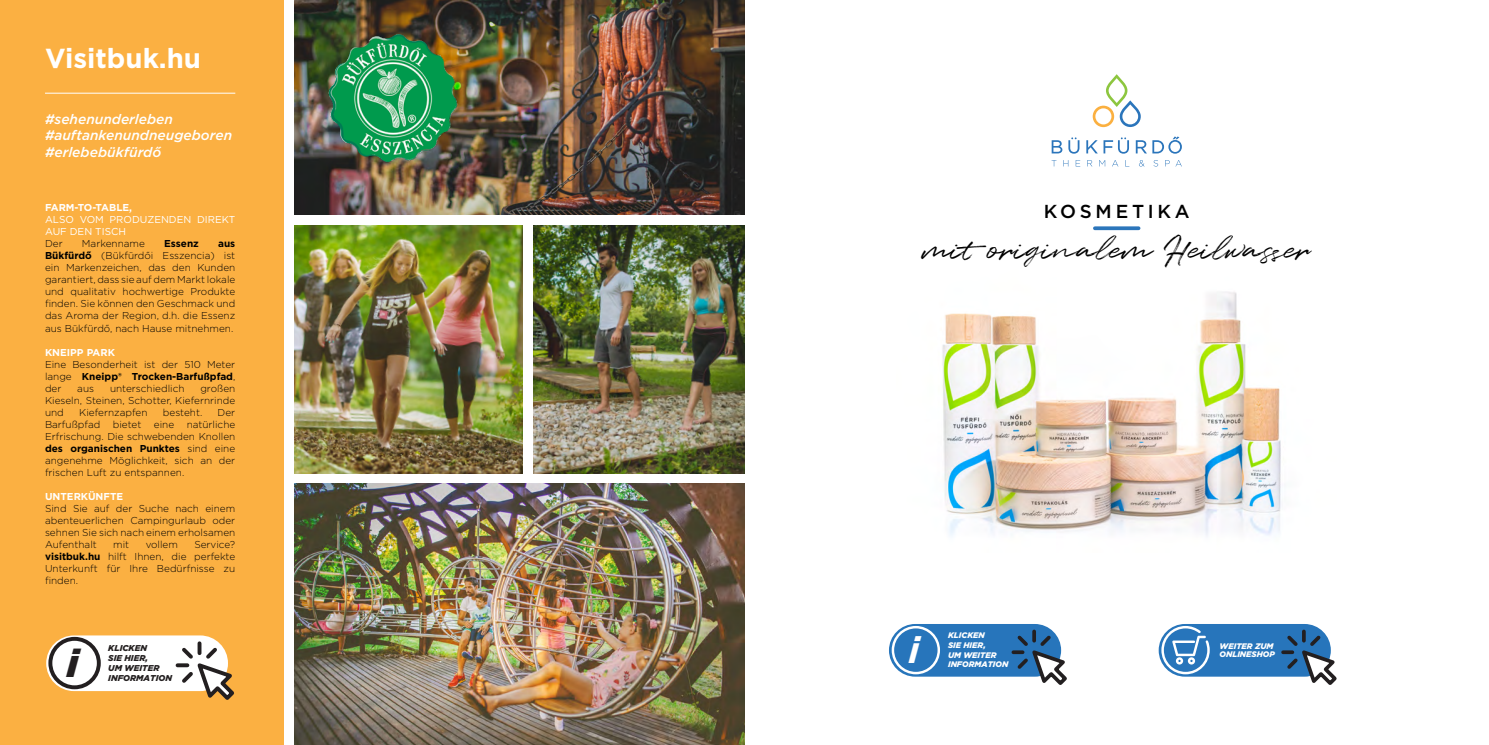
<style>
.page{position:relative;width:1489px;height:745px;background:#fff}
.page>*{position:absolute;margin:0;border:0;box-sizing:border-box;transform-origin:0 0}
.t1{font:italic 900 38.88px "Gotham";color:#231f20}
.t2{font:italic 700 36.75px "Gotham";color:#fff}
.t3{font:33.75px "Quentin";color:#000}
.t4{font:700 27.5px "Gotham";color:#fff}
.t5{font:500 18.75px "Gotham";letter-spacing:.2em;color:#000}
.t6{font:italic 500 13.75px/16.5px "Gotham";color:#fff}
.t7{font:300 10px/12px "Gotham";color:#000;text-align:justify}
.t8{font:700 10px "Gotham";color:#fff}
.t9{font:10px/12px "Gotham";color:#fff}
.t10{font:700 10px "Gotham";color:#000}
.t11{font:italic 900 8.5px/10.2px "Gotham";color:#231f20}
.t12{font:italic 900 8px/9.6px "Gotham";color:#fff}
.s1{font-weight:700}
</style>
<div class="page">
<div style="left:0;top:0;width:283px;height:744px;background:#fbb042"></div>
<img style="left:294px;top:0;width:450px;height:214px">
<img style="left:294px;top:225px;width:229px;height:248px">
<img style="left:318px;top:27px;width:150px;height:142px">
<hr style="left:45px;top:93px;width:190px;height:1px;background:#fff">
<img style="left:294px;top:483px;width:450px;height:261px">
<img style="left:533px;top:225px;width:211px;height:248px">
<div style="left:46px;top:635px;width:182px;height:55px;background:#fff;border-radius:28px"></div>
<div style="left:48px;top:636px;width:53px;height:52px;border:4px solid #231f20;border-radius:50%"></div>
<svg style="left:177px;top:643px;width:57px;height:56px"></svg>
<img style="left:942px;top:292px;width:339px;height:244px">
<svg style="left:1051px;top:136px;width:130px;height:18px"></svg>
<svg style="left:1051px;top:160px;width:130px;height:6px"></svg>
<svg style="left:1092px;top:74px;width:48px;height:53px"></svg>
<svg style="left:1094px;top:226px;width:44px;height:4px"></svg>
<div style="left:888px;top:623px;width:173px;height:53px;background:#2775bb;border-radius:26px"></div>
<div style="left:891px;top:625px;width:49px;height:49px;border:2px solid #fff;border-radius:50%"></div>
<svg style="left:1013px;top:631px;width:53px;height:53px"></svg>
<div style="left:1158px;top:623px;width:172px;height:53px;background:#2775bb;border-radius:26px"></div>
<svg style="left:1282px;top:631px;width:54px;height:53px"></svg>
<svg style="left:1160px;top:624px;width:50px;height:51px"></svg>
<h3 class="t4" style="left:45px;top:40px;width:158px">Visitbuk.hu</h3>
<h3 class="t6" style="left:45px;top:110px;width:189px">#sehenunderleben #auftankenundneugeboren #erlebebükfürdő</h3>
<p class="t8" style="left:45px;top:201px;width:89px">FARM-TO-TABLE,</p>
<p class="t9" style="left:45px;top:213px;width:192px">ALSO VOM PRODUZENDEN DIREKT<br>AUF DEN TISCH</p>
<p class="t7" style="left:45px;top:237px;width:19px">Der</p>
<p class="t7" style="left:82px;top:237px;width:64px">Markenname</p>
<p class="t10" style="left:164px;top:237px;width:36px">Essenz</p>
<p class="t7" style="left:45px;top:237px;width:192px;text-indent:173px"><span class="s1">aus Bükfürdő</span> (Bükfürdői Esszencia) ist ein Markenzeichen, das den Kunden garantiert, dass sie auf dem Markt lokale und qualitativ hochwertige Produkte finden. Sie können den Geschmack und das Aroma der Region, d.h. die Essenz aus Bükfürdő, nach Hause mitnehmen.</p>
<p class="t8" style="left:45px;top:345px;width:72px">KNEIPP PARK</p>
<p class="t7" style="left:45px;top:357px;width:192px">Eine Besonderheit ist der 510 Meter lange <span class="s1">Kneipp® Trocken-Barfußpfad</span>, der</p>
<p class="t7" style="left:45px;top:381px;width:192px;text-indent:155px">großen Kieseln, Steinen, Schotter, Kiefernrinde und</p>
<p class="t7" style="left:77px;top:381px;width:18px">aus</p>
<p class="t7" style="left:110px;top:381px;width:76px">unterschiedlich</p>
<p class="t7" style="left:79px;top:405px;width:70px">Kiefernzapfen</p>
<p class="t7" style="left:163px;top:405px;width:41px">besteht.</p>
<p class="t7" style="left:45px;top:405px;width:192px;text-indent:173px">Der Barfußpfad bietet eine natürliche Erfrischung. Die schwebenden Knollen <span class="s1">des organischen Punktes</span> sind eine angenehme Möglichkeit, sich an der frischen Luft zu entspannen.</p>
<p class="t8" style="left:45px;top:489px;width:80px">UNTERKÜNFTE</p>
<p class="t7" style="left:45px;top:501px;width:192px">Sind Sie auf der Suche nach einem abenteuerlichen Campingurlaub oder sehnen Sie sich nach einem erholsamen Aufenthalt</p>
<p class="t7" style="left:113px;top:537px;width:17px">mit</p>
<p class="t7" style="left:146px;top:537px;width:34px">vollem</p>
<p class="t7" style="left:45px;top:537px;width:192px;text-indent:149px">Service? <span class="s1">visitbuk.hu</span> hilft Ihnen, die perfekte Unterkunft für Ihre Bedürfnisse zu finden.</p>
<h1 class="t1" style="left:67px;top:636px;width:13px">i</h1>
<p class="t11" style="left:108px;top:642px;width:65px">KLICKEN<br>SIE HIER,<br>UM WEITER<br>INFORMATION</p>
<h3 class="t5" style="left:1043px;top:199px;width:147px">KOSMETIKA</h3>
<h3 class="t3" style="left:922px;top:226px;width:389px">mitoriginalem Heilwasser</h3>
<h2 class="t2" style="left:908px;top:625px;width:13px">i</h2>
<p class="t12" style="left:948px;top:630px;width:62px">KLICKEN<br>SIE HIER,<br>UM WEITER<br>INFORMATION</p>
<p class="t12" style="left:1219px;top:641px;width:57px;line-height:8.4px">WEITER ZUM<br>ONLINESHOP</p>
</div>
